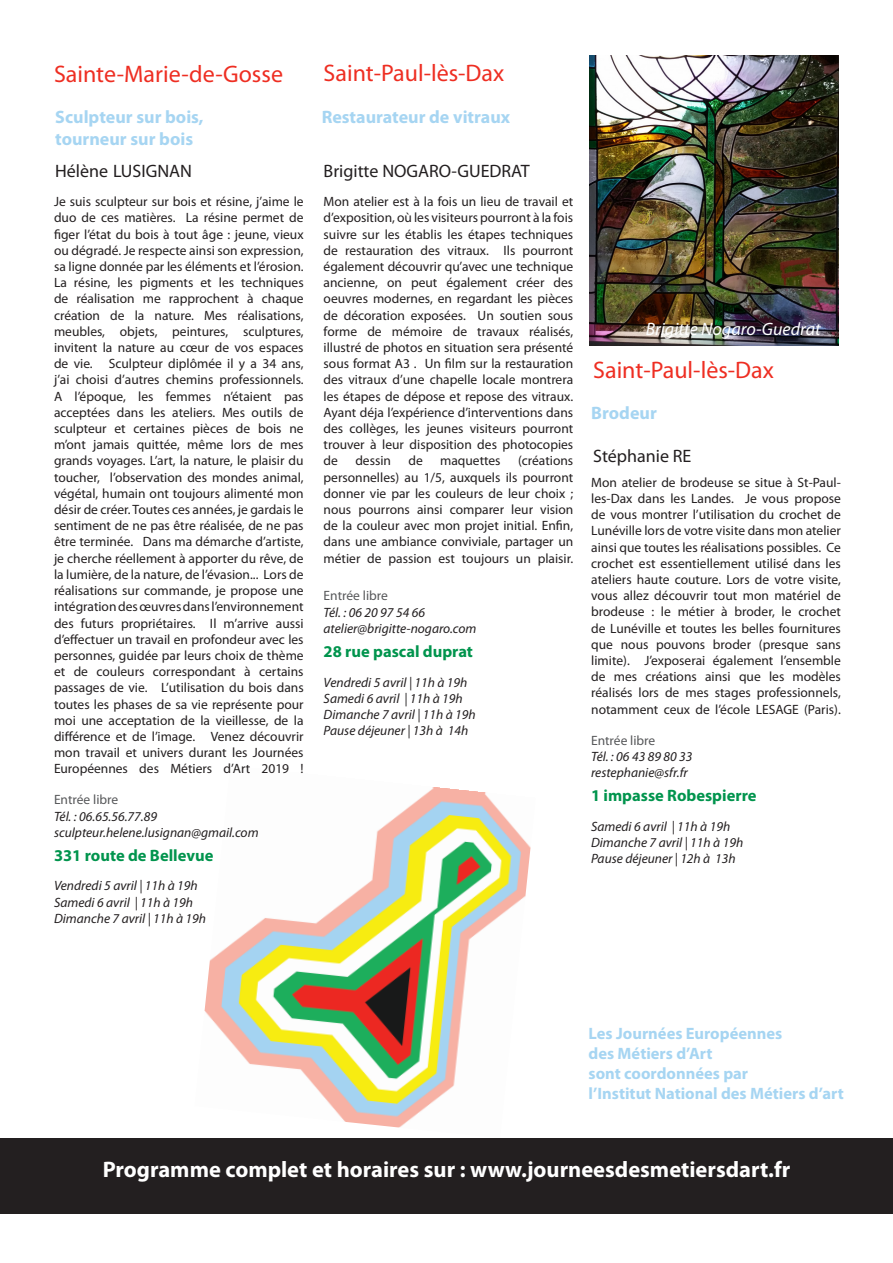
<style>
.page{position:relative;width:893px;height:1263px;background:#fff}
.page>*{position:absolute;margin:0;border:0;box-sizing:border-box;transform-origin:0 0}
.t1{font:24px "Myriad Pro";color:#ee2e22}
.t2{font:700 22.5px "Myriad Pro";color:#fff}
.t3{font:700 18px "Myriad Pro";color:#a6d5f2}
.t4{font:18px "Myriad Pro";color:#231f20}
.t5{font:italic 18px "Myriad Pro";color:#fff}
.t6{font:700 16.5px "Myriad Pro";color:#a6d5f2}
.t7{font:700 16.5px "Myriad Pro";color:#00944d}
.t8{font:13.5px/16.2px "Myriad Pro";color:#231f20;text-align:justify}
.t9{font:italic 13.5px "Myriad Pro";color:#231f20}
.t10{font:13.5px "Myriad Pro";color:#57585a}
</style>
<div class="page">
<img style="left:204px;top:787px;width:327px;height:341px">
<img style="left:589px;top:55px;width:250px;height:291px">
<div style="left:0;top:1138px;width:893px;height:76px;background:#231f20"></div>
<p class="t1" style="left:54px;top:59px;width:231px">Sainte-Marie-de-Gosse</p>
<p class="t3" style="left:55px;top:105px;width:150px">Sculpteur sur bois,</p>
<p class="t3" style="left:55px;top:127px;width:139px">tourneur sur bois</p>
<p class="t4" style="left:55px;top:160px;width:138px">Hélène LUSIGNAN</p>
<p class="t8" style="left:54px;top:193px;width:251px">Je suis sculpteur sur bois et résine, j’aime le duo de ces matières. La résine permet de figer l’état du bois à tout âge : jeune, vieux ou dégradé. Je respecte ainsi son expression, sa ligne donnée par les éléments et l’érosion.<br>La résine, les pigments et les techniques de réalisation me rapprochent à chaque création de la nature. Mes réalisations, meubles, objets, peintures, sculptures, invitent la nature au cœur de vos espaces de vie. Sculpteur diplômée il y a 34 ans, j’ai choisi d’autres chemins professionnels.<br>A l’époque, les femmes n’étaient pas acceptées dans les ateliers. Mes outils de sculpteur et certaines pièces de bois ne m’ont jamais quittée, même lors de mes grands voyages. L’art, la nature, le plaisir du toucher, l’observation des mondes animal, végétal, humain ont toujours alimenté mon désir de créer. Toutes ces années, je gardais le sentiment de ne pas être réalisée, de ne pas être terminée. Dans ma démarche d’artiste, je cherche réellement à apporter du rêve, de la lumière, de la nature, de l’évasion... Lors de réalisations sur commande, je propose une intégration des œuvres dans l’environnement des futurs propriétaires. Il m’arrive aussi d’effectuer un travail en profondeur avec les personnes, guidée par leurs choix de thème et de couleurs correspondant à certains passages de vie. L’utilisation du bois dans toutes les phases de sa vie représente pour moi une acceptation de la vieillesse, de la différence et de l’image. Venez découvrir mon travail et univers durant les Journées Européennes des Métiers d’Art 2019 !</p>
<p class="t10" style="left:54px;top:791px;width:66px">Entrée libre</p>
<p class="t9" style="left:54px;top:808px;width:105px">Tél. : 06.65.56.77.89</p>
<p class="t9" style="left:54px;top:824px;width:206px">sculpteur.helene.lusignan@gmail.com</p>
<p class="t7" style="left:54px;top:845px;width:161px">331 route de Bellevue</p>
<p class="t9" style="left:54px;top:877px;width:145px">Vendredi 5 avril | 11h à 19h</p>
<p class="t9" style="left:54px;top:894px;width:141px">Samedi 6 avril | 11h à 19h</p>
<p class="t9" style="left:54px;top:910px;width:154px">Dimanche 7 avril | 11h à 19h</p>
<p class="t1" style="left:324px;top:58px;width:182px">Saint-Paul-lès-Dax</p>
<p class="t3" style="left:322px;top:105px;width:190px">Restaurateur de vitraux</p>
<p class="t4" style="left:324px;top:160px;width:208px">Brigitte NOGARO-GUEDRAT</p>
<p class="t8" style="left:324px;top:193px;width:251px">Mon atelier est à la fois un lieu de travail et d’exposition, où les visiteurs pourront à la fois suivre sur les établis les étapes techniques de restauration des vitraux. Ils pourront également découvrir qu’avec une technique ancienne, on peut également créer des oeuvres modernes, en regardant les pièces de décoration exposées. Un soutien sous forme de mémoire de travaux réalisés, illustré de photos en situation sera présenté sous format A3 . Un film sur la restauration des vitraux d’une chapelle locale montrera les étapes de dépose et repose des vitraux.<br>Ayant déja l’expérience d’interventions dans des collèges, les jeunes visiteurs pourront trouver à leur disposition des photocopies de</p>
<p class="t8" style="left:355px;top:453px;width:37px">dessin</p>
<p class="t8" style="left:408px;top:453px;width:16px">de</p>
<p class="t8" style="left:440px;top:453px;width:62px">maquettes</p>
<p class="t8" style="left:324px;top:453px;width:251px;text-indent:194px">(créations personnelles) au 1/5, auxquels ils pourront donner vie par les couleurs de leur choix ; nous pourrons ainsi comparer leur vision de la couleur avec mon projet initial. Enfin, dans une ambiance conviviale, partager un métier de passion est toujours un plaisir.</p>
<p class="t10" style="left:324px;top:588px;width:66px">Entrée libre</p>
<p class="t9" style="left:324px;top:604px;width:103px">Tél. : 06 20 97 54 66</p>
<p class="t9" style="left:324px;top:620px;width:154px">atelier@brigitte-nogaro.com</p>
<p class="t7" style="left:324px;top:641px;width:151px">28 rue pascal duprat</p>
<p class="t9" style="left:324px;top:674px;width:145px">Vendredi 5 avril | 11h à 19h</p>
<p class="t9" style="left:324px;top:690px;width:141px">Samedi 6 avril | 11h à 19h</p>
<p class="t9" style="left:324px;top:706px;width:154px">Dimanche 7 avril | 11h à 19h</p>
<p class="t9" style="left:324px;top:722px;width:146px">Pause déjeuner | 13h à 14h</p>
<p class="t5" style="left:646px;top:318px;width:176px">Brigitte Nogaro-Guedrat</p>
<p class="t1" style="left:593px;top:355px;width:182px">Saint-Paul-lès-Dax</p>
<p class="t3" style="left:591px;top:401px;width:67px">Brodeur</p>
<p class="t4" style="left:593px;top:445px;width:100px">Stéphanie RE</p>
<p class="t8" style="left:591px;top:474px;width:251px">Mon atelier de brodeuse se situe à St-Paul&shy;les-Dax dans les Landes. Je vous propose de vous montrer l’utilisation du crochet de Lunéville lors de votre visite dans mon atelier ainsi que toutes les réalisations possibles. Ce crochet est essentiellement utilisé dans les ateliers haute couture. Lors de votre visite, vous allez découvrir tout mon matériel de brodeuse : le métier à broder, le crochet de Lunéville et toutes les belles fournitures que nous pouvons broder (presque sans limite). J’exposerai également l’ensemble de mes créations ainsi que les modèles réalisés lors de mes stages professionnels, notamment ceux de l’école LESAGE (Paris).</p>
<p class="t10" style="left:591px;top:732px;width:66px">Entrée libre</p>
<p class="t9" style="left:591px;top:748px;width:103px">Tél. : 06 43 89 80 33</p>
<p class="t9" style="left:591px;top:764px;width:98px">restephanie@sfr.fr</p>
<p class="t7" style="left:591px;top:785px;width:167px">1 impasse Robespierre</p>
<p class="t9" style="left:591px;top:818px;width:141px">Samedi 6 avril | 11h à 19h</p>
<p class="t9" style="left:591px;top:834px;width:154px">Dimanche 7 avril | 11h à 19h</p>
<p class="t9" style="left:591px;top:850px;width:146px">Pause déjeuner | 12h à 13h</p>
<p class="t6" style="left:589px;top:1023px;width:195px">Les Journées Européennes</p>
<p class="t6" style="left:589px;top:1043px;width:125px">des Métiers d’Art</p>
<p class="t6" style="left:589px;top:1063px;width:161px">sont coordonnées par</p>
<p class="t6" style="left:589px;top:1082px;width:257px">l’Institut National des Métiers d’art</p>
<p class="t2" style="left:103px;top:1154px;width:689px">Programme complet et horaires sur : www.journeesdesmetiersdart.fr</p>
</div>
